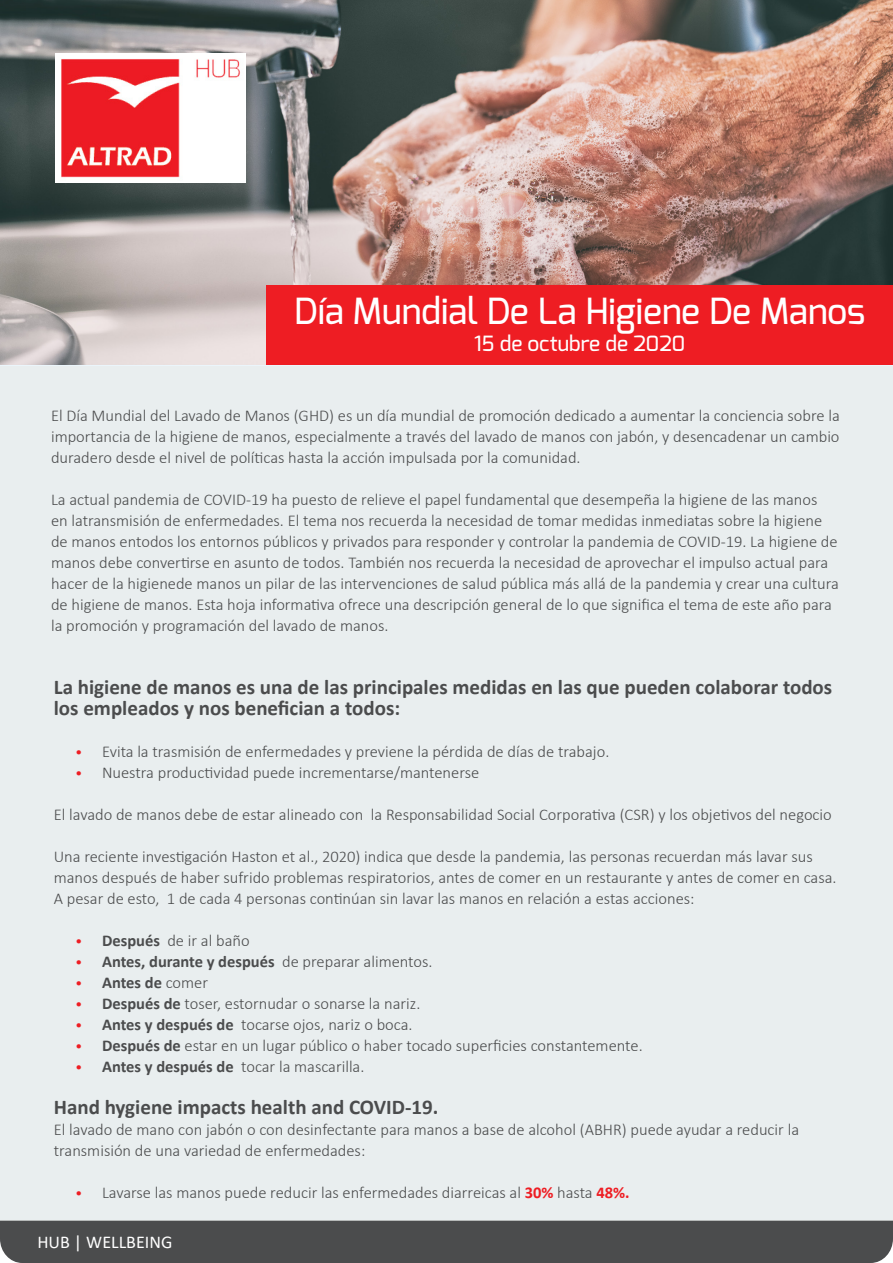
<style>
.page{position:relative;width:893px;height:1263px;background:#fff}
.page>*{position:absolute;margin:0;border:0;box-sizing:border-box;transform-origin:0 0}
.t1{font:500 36px "Exo";color:#fff}
.t2{font:700 21px/21px "Calibri";color:#4b4c4d}
.t3{font:500 21px "Exo";color:#fff}
.t4{font:18px "Calibri";color:#fff}
.t5{font:300 16.5px/21px "Calibri";color:#4b4c4d}
.t6{font:700 16.5px "Calibri";color:#4b4c4d}
.s1{font-size:15px;color:#ee1d23}
.s2{font-weight:700}
.s3{font-weight:300;font-size:15px;color:#ee1d23}
.s4{font-weight:300}
.s5{font-weight:700;color:#ee1d23}
</style>
<div class="page">
<img style="left:0;top:0;width:893px;height:365px">
<img style="left:56px;top:53px;width:190px;height:130px">
<div style="left:0;top:1220px;width:893px;height:43px;background:#4b4c4d"></div>
<div style="left:266px;top:285px;width:627px;height:80px;background:#ee1d23"></div>
<div style="left:0;top:366px;width:892px;height:854px;background:#e9eeef"></div>
<h1 class="t1" style="left:294px;top:288px;width:573px">Día Mundial De La Higiene De Manos</h1>
<p class="t3" style="left:474px;top:330px;width:213px">15 de octubre de 2020</p>
<p class="t5" style="left:51px;top:404px;width:790px">El Día Mundial del Lavado de Manos (GHD) es un día mundial de promoción dedicado a aumentar la conciencia sobre la</p>
<p class="t5" style="left:51px;top:425px;width:790px">importancia de la higiene de manos, especialmente a través del lavado de manos con jabón, y desencadenar un cambio</p>
<p class="t5" style="left:51px;top:446px;width:531px">duradero desde el nivel de políticas hasta la acción impulsada por la comunidad.</p>
<p class="t5" style="left:51px;top:488px;width:789px">La actual pandemia de COVID-19 ha puesto de relieve el papel fundamental que desempeña la higiene de las manos<br>en latransmisión de enfermedades. El tema nos recuerda la necesidad de tomar medidas inmediatas sobre la higiene de manos entodos los entornos públicos y privados para responder y controlar la pandemia de COVID-19. La higiene de manos debe convertirse en asunto de todos. También nos recuerda la necesidad de aprovechar el impulso actual para hacer de la higienede manos un pilar de las intervenciones de salud pública más allá de la pandemia y crear una cultura de higiene de manos. Esta hoja informativa ofrece una descripción general de lo que significa el tema de este año para la promoción y programación del lavado de manos.</p>
<p class="t2" style="left:54px;top:676px;width:780px">La higiene de manos es una de las principales medidas en las que pueden colaborar todos los empleados y nos benefician a todos:</p>
<p class="t5" style="left:75px;top:740px;width:536px"><span class="s1">•</span> Evita la trasmisión de enfermedades y previene la pérdida de días de trabajo.</p>
<p class="t5" style="left:75px;top:761px;width:406px"><span class="s1">•</span> Nuestra productividad puede incrementarse/mantenerse</p>
<p class="t5" style="left:54px;top:803px;width:780px">El lavado de manos debe de estar alineado con la Responsabilidad Social Corporativa (CSR) y los objetivos del negocio</p>
<p class="t5" style="left:54px;top:845px;width:784px">Una reciente investigación Haston et al., 2020) indica que desde la pandemia, las personas recuerdan más lavar sus manos después de haber sufrido problemas respiratorios, antes de comer en un restaurante y antes de comer en casa.<br>A pesar de esto, 1 de cada 4 personas continúan sin lavar las manos en relación a estas acciones:</p>
<p class="t5" style="left:75px;top:929px;width:176px"><span class="s1">•</span> <span class="s2">Después</span> de ir al baño</p>
<p class="t6" style="left:75px;top:949px;width:359px"><span class="s3">•</span> Antes, durante y después <span class="s4">de preparar alimentos.</span></p>
<p class="t6" style="left:75px;top:970px;width:135px"><span class="s3">•</span> Antes de <span class="s4">comer</span></p>
<p class="t5" style="left:75px;top:992px;width:347px"><span class="s1">•</span> <span class="s2">Después de</span> toser, estornudar o sonarse la nariz.</p>
<p class="t5" style="left:75px;top:1013px;width:339px"><span class="s1">•</span> <span class="s2">Antes y después de</span> tocarse ojos, nariz o boca.</p>
<p class="t5" style="left:75px;top:1034px;width:569px"><span class="s1">•</span> <span class="s2">Después de</span> estar en un lugar público o haber tocado superficies constantemente.</p>
<p class="t5" style="left:75px;top:1055px;width:291px"><span class="s1">•</span> <span class="s2">Antes y después de</span> tocar la mascarilla.</p>
<p class="t2" style="left:54px;top:1096px;width:386px">Hand hygiene impacts health and COVID-19.</p>
<p class="t5" style="left:54px;top:1118px;width:747px">El lavado de mano con jabón o con desinfectante para manos a base de alcohol (ABHR) puede ayudar a reducir la</p>
<p class="t5" style="left:54px;top:1139px;width:313px">transmisión de una variedad de enfermedades:</p>
<p class="t5" style="left:75px;top:1181px;width:556px"><span class="s1">•</span> Lavarse las manos puede reducir las enfermedades diarreicas al <span class="s5">30%</span> hasta <span class="s5">48%.</span></p>
<p class="t4" style="left:37px;top:1229px;width:136px">HUB | WELLBEING</p>
</div>
